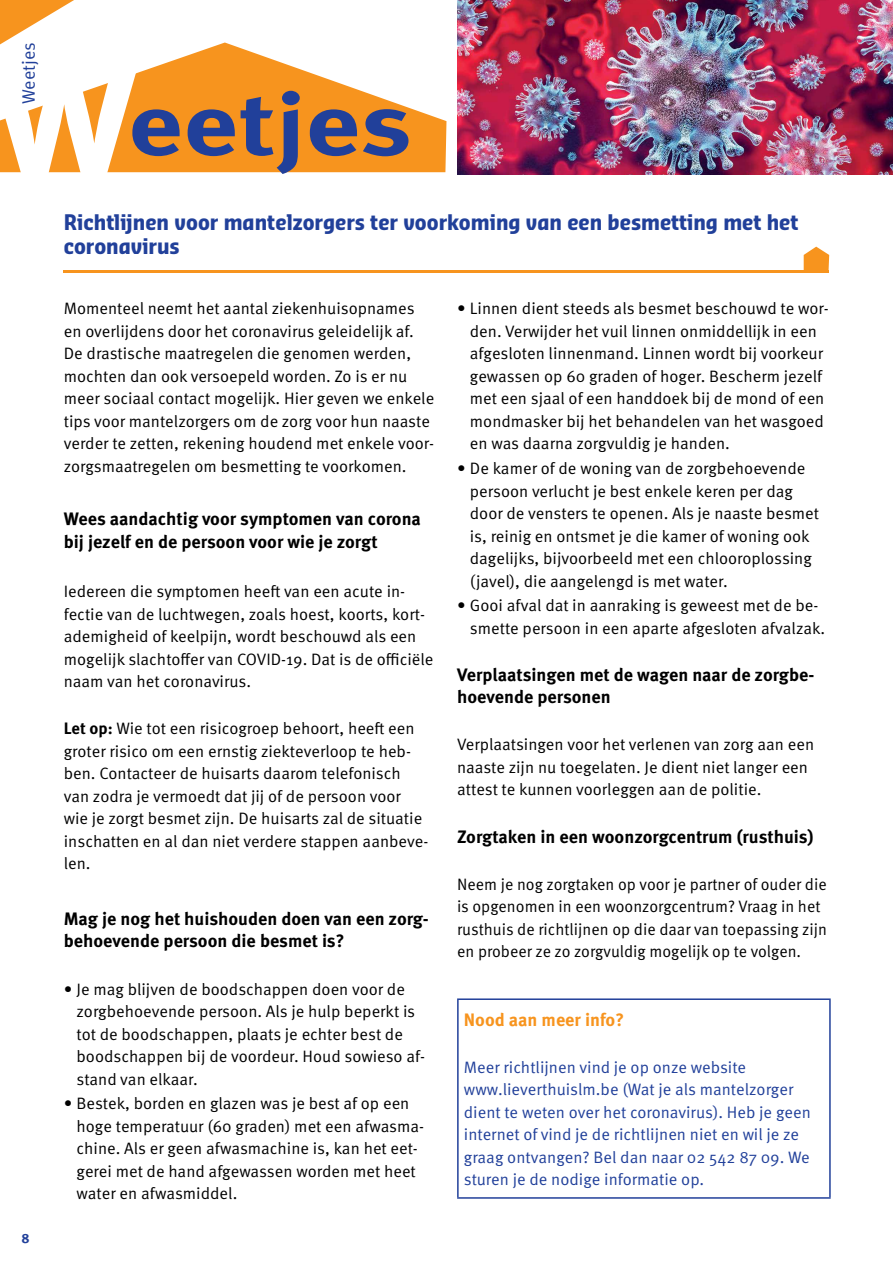
<style>
.page{position:relative;width:893px;height:1263px;background:#fff}
.page>*{position:absolute;margin:0;border:0;box-sizing:border-box;transform-origin:0 0}
.t1{font:700 87px "Meta OT";color:#21409a;scale:1.23 1}
.t2{font:700 21px/24px "Sansa Con Pro";color:#21409a}
.t3{font:700 18px/22.5px "Meta OT";color:#000}
.t4{font:700 18px "Meta OT";color:#f7941e}
.t5{font:18px "Meta OT Norm";letter-spacing:-.005em;color:#21409a}
.t6{font:16.5px/22.5px "Meta OT Norm";color:#000}
.t7{font:16.5px/22.5px "Meta OT Norm";color:#21409a}
.t8{font:700 13.5px "Meta OT";color:#21409a}
.s1{font-size:144px;color:#fff}
.s2{font-family:"Meta OT";font-weight:700}
</style>
<div class="page">
<svg style="left:0;top:0;width:74px;height:43px"></svg>
<svg style="left:0;top:43px;width:446px;height:129px;fill:#f7941e"></svg>
<svg style="left:804px;top:247px;width:25px;height:24px"></svg>
<hr style="left:64px;top:271px;width:765px;height:2px;background:#f7941e">
<img style="left:457px;top:0;width:436px;height:174px">
<hr style="left:457px;top:998px;width:374px;height:2px;background:#21409a">
<hr style="left:457px;top:1000px;width:2px;height:197px;background:#21409a">
<hr style="left:829px;top:1000px;width:2px;height:197px;background:#21409a">
<hr style="left:457px;top:1197px;width:374px;height:2px;background:#21409a">
<p class="t5" style="left:18px;top:104px;width:63px;rotate:-90deg">Weetjes</p>
<h1 class="t1" style="left:-9px;top:70px;width:344px"><span class="s1">W</span>eetjes</h1>
<p class="t2" style="left:64px;top:210px;width:736px">Richtlijnen voor mantelzorgers ter voorkoming van een besmetting met het coronavirus</p>
<p class="t8" style="left:21px;top:1230px;width:10px">8</p>
<p class="t6" style="left:64px;top:298px;width:372px">Momenteel neemt het aantal ziekenhuisopnames en overlijdens door het coronavirus geleidelijk af.<br>De drastische maatregelen die genomen werden, mochten dan ook versoepeld worden. Zo is er nu meer sociaal contact mogelijk. Hier geven we enkele tips voor mantelzorgers om de zorg voor hun naaste verder te zetten, rekening houdend met enkele voor&shy;zorgsmaatregelen om besmetting te voorkomen.</p>
<p class="t3" style="left:64px;top:508px;width:359px">Wees aandachtig voor symptomen van corona bij jezelf en de persoon voor wie je zorgt</p>
<p class="t6" style="left:64px;top:580px;width:371px">Iedereen die symptomen heeft van een acute in&shy;fectie van de luchtwegen, zoals hoest, koorts, kort&shy;ademigheid of keelpijn, wordt beschouwd als een mogelijk slachtoffer van COVID-19. Dat is de officiële naam van het coronavirus.</p>
<p class="t6" style="left:64px;top:717px;width:366px"><span class="s2">Let op:</span> Wie tot een risicogroep behoort, heeft een groter risico om een ernstig ziekteverloop te heb&shy;ben. Contacteer de huisarts daarom telefonisch van zodra je vermoedt dat jij of de persoon voor wie je zorgt besmet zijn. De huisarts zal de situatie inschatten en al dan niet verdere stappen aanbeve&shy;len.</p>
<p class="t3" style="left:64px;top:908px;width:367px">Mag je nog het huishouden doen van een zorg&shy;behoevende persoon die besmet is?</p>
<p class="t6" style="left:77px;top:978px;width:350px;text-indent:-13px">• Je mag blijven de boodschappen doen voor de zorgbehoevende persoon. Als je hulp beperkt is tot de boodschappen, plaats je echter best de boodschappen bij de voordeur. Houd sowieso af&shy;stand van elkaar.</p>
<p class="t6" style="left:77px;top:1092px;width:349px;text-indent:-13px">• Bestek, borden en glazen was je best af op een hoge temperatuur (60 graden) met een afwasma&shy;chine. Als er geen afwasmachine is, kan het eet&shy;gerei met de hand afgewassen worden met heet water en afwasmiddel.</p>
<p class="t6" style="left:470px;top:298px;width:360px;text-indent:-13px">• Linnen dient steeds als besmet beschouwd te wor&shy;den. Verwijder het vuil linnen onmiddellijk in een afgesloten linnenmand. Linnen wordt bij voorkeur gewassen op 60 graden of hoger. Bescherm jezelf met een sjaal of een handdoek bij de mond of een mondmasker bij het behandelen van het wasgoed en was daarna zorgvuldig je handen.</p>
<p class="t6" style="left:470px;top:457px;width:351px;text-indent:-13px">• De kamer of de woning van de zorgbehoevende persoon verlucht je best enkele keren per dag door de vensters te openen. Als je naaste besmet is, reinig en ontsmet je die kamer of woning ook dagelijks, bijvoorbeeld met een chlooroplossing (javel), die aangelengd is met water.</p>
<p class="t6" style="left:470px;top:594px;width:357px;text-indent:-13px">• Gooi afval dat in aanraking is geweest met de be&shy;smette persoon in een aparte afgesloten afvalzak.</p>
<p class="t3" style="left:457px;top:663px;width:359px">Verplaatsingen met de wagen naar de zorgbe&shy;hoevende personen</p>
<p class="t6" style="left:457px;top:734px;width:359px">Verplaatsingen voor het verlenen van zorg aan een naaste zijn nu toegelaten. Je dient niet langer een attest te kunnen voorleggen aan de politie.</p>
<p class="t3" style="left:457px;top:825px;width:358px">Zorgtaken in een woonzorgcentrum (rusthuis)</p>
<p class="t6" style="left:457px;top:873px;width:371px">Neem je nog zorgtaken op voor je partner of ouder die is opgenomen in een woonzorgcentrum? Vraag in het rusthuis de richtlijnen op die daar van toepassing zijn en probeer ze zo zorgvuldig mogelijk op te volgen.</p>
<p class="t4" style="left:464px;top:1008px;width:162px">Nood aan meer info?</p>
<p class="t7" style="left:464px;top:1056px;width:348px">Meer richtlijnen vind je op onze website www.lieverthuislm.be (Wat je als mantelzorger dient te weten over het coronavirus). Heb je geen internet of vind je de richtlijnen niet en wil je ze graag ontvangen? Bel dan naar 02 542 87 09. We sturen je de nodige informatie op.</p>
</div>
